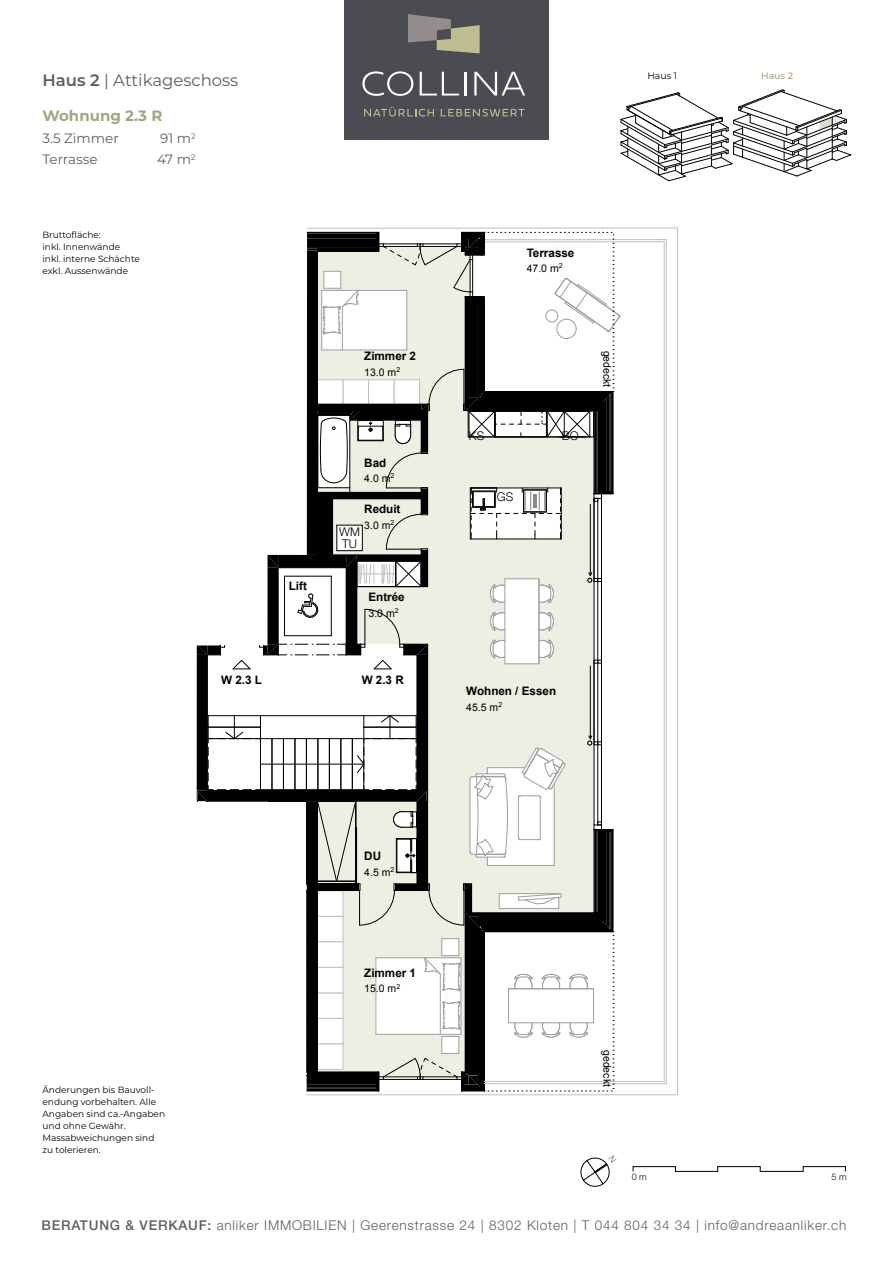
<style>
.page{position:relative;width:893px;height:1263px;background:#fff}
.page>*{position:absolute;margin:0;border:0;box-sizing:border-box;transform-origin:0 0}
.t1{font:16.5px "Montserrat";color:#635e58}
.t2{font:700 15px "Montserrat";color:#a5a680}
.t3{font:300 13.5px "Helvetica Neue LT Pro";letter-spacing:.06em;color:#635e58}
.t4{font:13.5px "Montserrat";color:#635e58}
.t5{font:300 12px/12.1px "Helvetica Neue";color:#000}
.t6{font:700 11.7px "Arial";color:#000}
.t7{font:10.5px "Arial";color:#000}
.t8{font:9.3px "Montserrat";color:#000}
.t9{font:500 9.3px "Montserrat";color:#a5a680}
.t10{font:9px/12px "Montserrat";color:#000}
.t11{font:300 9px "Helvetica Neue LT Pro";color:#000}
.s1{font-weight:600}
.s2{font-weight:500}
</style>
<div class="page">
<div style="left:344px;top:0;width:205px;height:139px;background:#4b4c51"></div>
<svg style="left:362px;top:71px;width:51px;height:25px"></svg>
<svg style="left:420px;top:72px;width:39px;height:24px"></svg>
<hr style="left:464px;top:72px;width:2px;height:24px;background:#fff">
<svg style="left:474px;top:72px;width:51px;height:24px"></svg>
<svg style="left:364px;top:107px;width:70px;height:10px"></svg>
<svg style="left:441px;top:109px;width:83px;height:8px"></svg>
<svg style="left:408px;top:14px;width:72px;height:39px"></svg>
<div style="left:428px;top:670px;width:166px;height:45px;background:#eeeee3"></div>
<div style="left:197px;top:655px;width:10px;height:135px;background:#000"></div>
<hr style="left:207px;top:655px;width:1px;height:135px;background:#000">
<div style="left:417px;top:655px;width:11px;height:135px;background:#000"></div>
<hr style="left:416px;top:655px;width:1px;height:135px;background:#000">
<hr style="left:601px;top:498px;width:1px;height:327px;background:#000">
<hr style="left:594px;top:663px;width:1px;height:79px;background:#000">
<hr style="left:597px;top:663px;width:1px;height:79px;background:#000">
<hr style="left:590px;top:666px;width:1px;height:73px;background:#000">
<hr style="left:307px;top:1094px;width:370px;height:1px;background:#bfbfbf">
<hr style="left:307px;top:228px;width:370px;height:1px;background:#bfbfbf">
<hr style="left:677px;top:228px;width:1px;height:867px;background:#bfbfbf">
<hr style="left:484px;top:1083px;width:182px;height:1px;background:#bfbfbf">
<hr style="left:666px;top:357px;width:1px;height:727px;background:#bfbfbf">
<hr style="left:484px;top:1081px;width:180px;height:1px;background:#bfbfbf">
<hr style="left:664px;top:357px;width:1px;height:724px;background:#bfbfbf">
<hr style="left:484px;top:239px;width:182px;height:1px;background:#bfbfbf">
<hr style="left:666px;top:240px;width:1px;height:117px;background:#bfbfbf">
<hr style="left:484px;top:241px;width:180px;height:1px;background:#bfbfbf">
<hr style="left:664px;top:242px;width:1px;height:115px;background:#bfbfbf">
<svg style="left:197px;top:232px;width:423px;height:438px"></svg>
<svg style="left:197px;top:715px;width:417px;height:377px"></svg>
<svg style="left:621px;top:89px;width:230px;height:92px"></svg>
<svg style="left:633px;top:1166px;width:213px;height:6px"></svg>
<svg style="left:580px;top:1157px;width:30px;height:30px"></svg>
<h1 class="t1" style="left:43px;top:69px;width:197px"><span class="s1">Haus 2</span> | Attikageschoss</h1>
<p class="t8" style="left:647px;top:69px;width:31px">Haus 1</p>
<p class="t9" style="left:761px;top:69px;width:33px">Haus 2</p>
<h2 class="t2" style="left:43px;top:105px;width:121px">Wohnung 2.3 R</h2>
<h3 class="t4" style="left:43px;top:129px;width:78px">3.5 Zimmer</h3>
<h3 class="t4" style="left:160px;top:129px;width:37px">91 m<sup>2</sup></h3>
<h3 class="t4" style="left:43px;top:150px;width:57px">Terrasse</h3>
<h3 class="t4" style="left:157px;top:150px;width:40px">47 m<sup>2</sup></h3>
<p class="t10" style="left:43px;top:229px;width:99px">Bruttofläche:<br>inkl. Innenwände inkl. interne Schächte exkl. Aussenwände</p>
<p class="t6" style="left:364px;top:348px;width:53px">Zimmer 2</p>
<p class="t7" style="left:364px;top:365px;width:37px">13.0 m<sup>2</sup></p>
<p class="t6" style="left:364px;top:455px;width:24px">Bad</p>
<p class="t7" style="left:364px;top:471px;width:32px">4.0 m<sup>2</sup></p>
<p class="t6" style="left:289px;top:578px;width:20px">Lift</p>
<p class="t6" style="left:364px;top:501px;width:38px">Reduit</p>
<p class="t7" style="left:364px;top:518px;width:32px">3.0 m<sup>2</sup></p>
<h3 class="t5" style="left:339px;top:525px;width:22px">WM<br>TU</h3>
<p class="t6" style="left:368px;top:589px;width:38px">Entrée</p>
<p class="t7" style="left:368px;top:606px;width:32px">3.0 m<sup>2</sup></p>
<p class="t6" style="left:221px;top:672px;width:42px">W 2.3 L</p>
<p class="t6" style="left:362px;top:672px;width:44px">W 2.3 R</p>
<p class="t6" style="left:527px;top:245px;width:49px">Terrasse</p>
<p class="t7" style="left:527px;top:261px;width:37px">47.0 m<sup>2</sup></p>
<h3 class="t5" style="left:469px;top:429px;width:17px">KS</h3>
<h3 class="t5" style="left:497px;top:490px;width:18px">GS</h3>
<h3 class="t5" style="left:562px;top:429px;width:18px">BO</h3>
<p class="t7" style="left:614px;top:351px;width:38px;rotate:90deg">gedeckt</p>
<p class="t6" style="left:466px;top:683px;width:91px">Wohnen / Essen</p>
<p class="t7" style="left:466px;top:700px;width:37px">45.5 m<sup>2</sup></p>
<p class="t10" style="left:43px;top:1083px;width:124px">Änderungen bis Bauvoll&shy;endung vorbehalten. Alle<br>Angaben sind ca.-Angaben und ohne Gewähr.<br>Massabweichungen sind zu tolerieren.</p>
<p class="t6" style="left:364px;top:848px;width:18px">DU</p>
<p class="t7" style="left:364px;top:865px;width:32px">4.5 m<sup>2</sup></p>
<p class="t6" style="left:364px;top:965px;width:53px">Zimmer 1</p>
<p class="t7" style="left:364px;top:982px;width:37px">15.0 m<sup>2</sup></p>
<p class="t7" style="left:614px;top:1050px;width:38px;rotate:90deg">gedeckt</p>
<p class="t11" style="left:632px;top:1171px;width:17px">0 m</p>
<p class="t11" style="left:832px;top:1171px;width:17px">5 m</p>
<h3 class="t3" style="left:41px;top:1217px;width:806px"><span class="s2">BERATUNG &amp; VERKAUF:</span> anliker IMMOBILIEN | Geerenstrasse 24 | 8302 Kloten | T 044 804 34 34 | info@andreaanliker.ch</h3>
</div>
